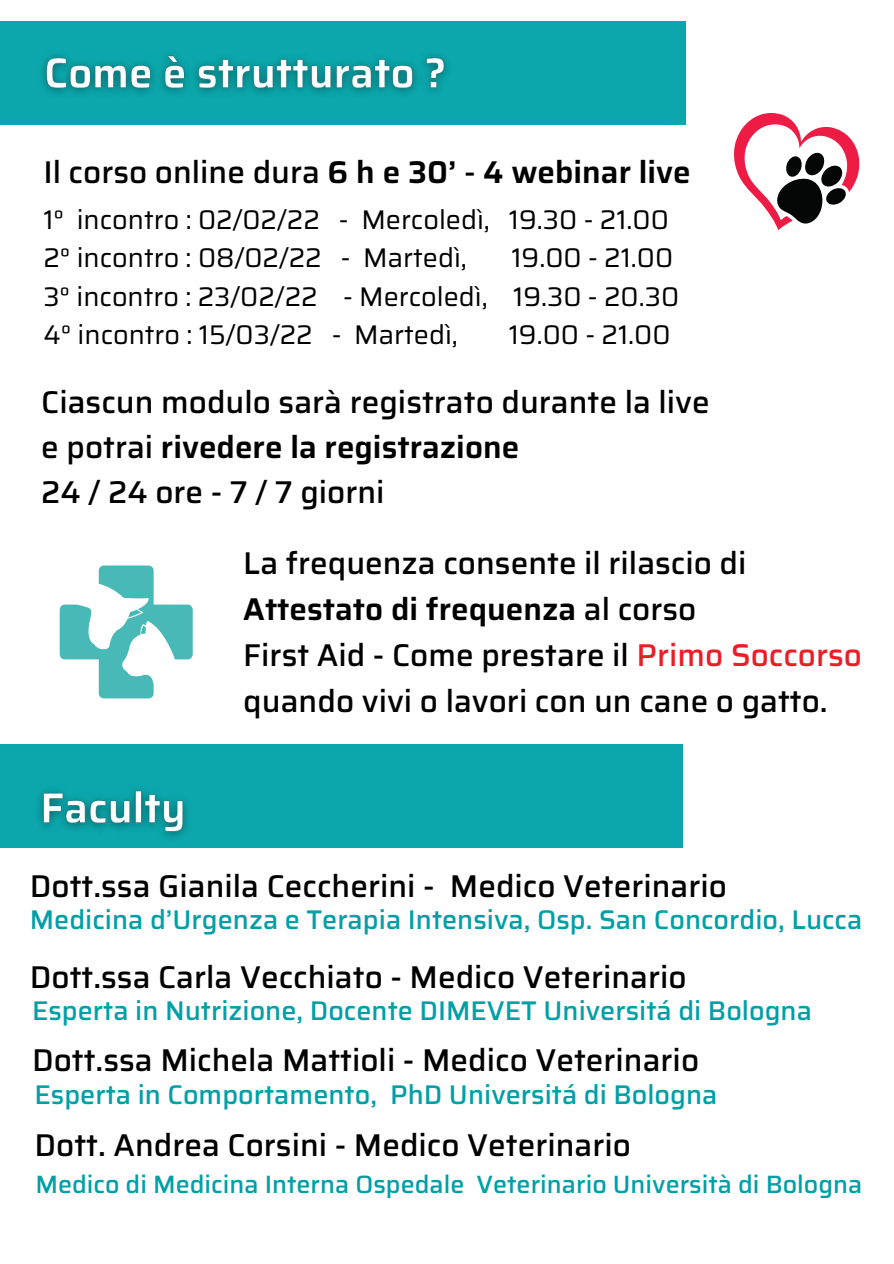
<style>
.page{position:relative;width:894px;height:1264px;background:#fff}
.page>*{position:absolute;margin:0;border:0;box-sizing:border-box;transform-origin:0 0}
.t1{font:500 31.5px/46.2px "Saira";color:#000}
.t2{font:27px/38.2px "Saira";color:#000}
.t3{font:500 27px "Saira";color:#019fa6}
.t4{font:500 25.05px "Saira";color:#019fa6}
.s1{font-weight:600}
.s2{color:#eb1d27}
</style>
<div class="page">
<div style="left:0;top:744px;width:682px;height:103px;background:#0ba7ac"></div>
<div style="left:0;top:22px;width:685px;height:102px;background:#0ba7ac"></div>
<img style="left:42px;top:55px;width:406px;height:39px">
<img style="left:16px;top:789px;width:193px;height:59px">
<svg style="left:734px;top:113px;width:126px;height:117px"></svg>
<svg style="left:60px;top:565px;width:133px;height:133px"></svg>
<p class="t1" style="left:43px;top:149px;width:648px">Il corso online dura <span class="s1">6 h e 30’</span> - <span class="s1">4 webinar live</span></p>
<p class="t2" style="left:43px;top:200px;width:627px">1° incontro : 02/02/22 - Mercoledì, 19.30 - 21.00<br>2° incontro : 08/02/22 - Martedì,</p>
<p class="t2" style="left:43px;top:239px;width:637px;text-indent:468px">19.00 - 21.00<br>3° incontro : 23/02/22 - Mercoledì, 19.30 - 20.30<br>4° incontro : 15/03/22 - Martedì,</p>
<p class="t2" style="left:508px;top:315px;width:163px">19.00 - 21.00</p>
<p class="t1" style="left:41px;top:379px;width:669px;line-height:45px">Ciascun modulo sarà registrato durante la live e potrai <span class="s1">rivedere la registrazione<br></span>24 / 24 ore - 7 / 7 giorni</p>
<p class="t1" style="left:243px;top:539px;width:620px">La frequenza consente il rilascio di <span class="s1">Attestato di frequenza</span> al corso<br>First Aid - Come prestare il <span class="s2">Primo Soccorso </span>quando vivi o lavori con un cane o gatto.</p>
<p class="t1" style="left:30px;top:862px;width:698px">Dott.ssa Gianila Ceccherini - Medico Veterinario</p>
<p class="t3" style="left:30px;top:898px;width:833px">Medicina d’Urgenza e Terapia Intensiva, Osp. San Concordio, Lucca</p>
<p class="t1" style="left:30px;top:953px;width:658px">Dott.ssa Carla Vecchiato - Medico Veterinario</p>
<p class="t3" style="left:32px;top:989px;width:781px">Esperta in Nutrizione, Docente DIMEVET Universitá di Bologna</p>
<p class="t1" style="left:32px;top:1037px;width:668px">Dott.ssa Michela Mattioli - Medico Veterinario</p>
<p class="t3" style="left:34px;top:1072px;width:684px">Esperta in Comportamento, PhD Universitá di Bologna</p>
<p class="t1" style="left:34px;top:1121px;width:598px">Dott. Andrea Corsini - Medico Veterinario</p>
<p class="t4" style="left:35px;top:1164px;width:828px">Medico di Medicina Interna Ospedale Veterinario Università di Bologna</p>
</div>
